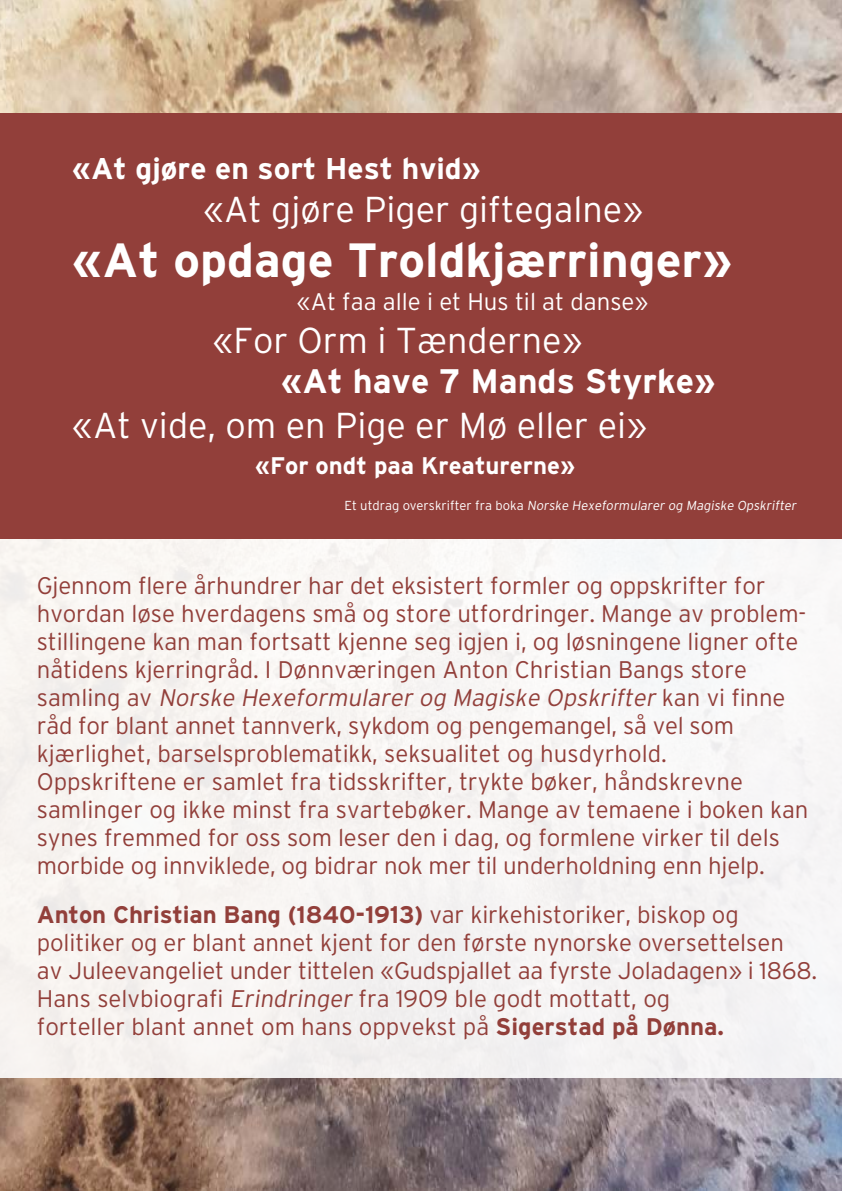
<style>
.page{position:relative;width:842px;height:1191px;background:#fff}
.page>*{position:absolute;margin:0;border:0;box-sizing:border-box;transform-origin:0 0}
.t1{font:700 48px "Interstate";color:#fff}
.t2{font:300 36px "Interstate";color:#fff}
.t3{font:700 34px "Interstate";color:#fff}
.t4{font:700 30px "Interstate";color:#fff}
.t5{font:300 24px/28px "Interstate";letter-spacing:-.005em;color:#923f3a}
.t6{font:300 24px "Interstate";color:#fff}
.t7{font:700 24px "Interstate";color:#fff}
.t8{font:300 13px "Interstate";color:#fff}
.s1{font-style:italic}
.s2{font-weight:700}
</style>
<div class="page">
<img style="left:0;top:0;width:842px;height:1191px">
<div style="left:0;top:539px;width:842px;height:538px;background:#f7f5f3"></div>
<div style="left:0;top:113px;width:842px;height:426px;background:#923f3a"></div>
<p class="t4" style="left:72px;top:151px;width:410px">«At gjøre en sort Hest hvid»</p>
<h2 class="t2" style="left:203px;top:189px;width:441px">«At gjøre Piger giftegalne»</h2>
<h1 class="t1" style="left:72px;top:233px;width:661px">«At opdage Troldkjærringer»</h1>
<p class="t6" style="left:297px;top:288px;width:353px">«At faa alle i et Hus til at danse»</p>
<h2 class="t2" style="left:213px;top:320px;width:371px">«For Orm i Tænderne»</h2>
<h3 class="t3" style="left:281px;top:362px;width:436px">«At have 7 Mands Styrke»</h3>
<h2 class="t2" style="left:72px;top:405px;width:576px">«At vide, om en Pige er Mø eller ei»</h2>
<p class="t7" style="left:255px;top:452px;width:322px">«For ondt paa Kreaturerne»</p>
<p class="t8" style="left:344px;top:498px;width:456px">Et u t d ra g ove rs k r i ft e r f ra b o ka Norske Hexeformularer og Magiske Opskrifter</p>
<p class="t5" style="left:37px;top:571px;width:773px">Gjennom flere århundrer har det eksistert formler og oppskrifter for hvordan løse hverdagens små og store utfordringer. Mange av problem&shy;stillingene kan man fortsatt kjenne seg igjen i, og løsningene ligner ofte nåtidens kjerringråd. I Dønnværingen Anton Christian Bangs store<br>s a m l i n g a v <span class="s1">Norske Hexeformularer og Magiske Opskrifter</span> k a n v i fi n n e råd for blant annet tannverk, sykdom og pengemangel, så vel som kjærlighet, barselsproblematikk, seksualitet og husdyrhold.<br>Oppskriftene er samlet fra tidsskrifter, trykte bøker, håndskrevne samlinger og ikke minst fra svartebøker. Mange av temaene i boken kan synes fremmed for oss som leser den i dag, og formlene virker til dels morbide og innviklede, og bidrar nok mer til underholdning enn hjelp.</p>
<p class="t5" style="left:37px;top:900px;width:782px"><span class="s2">Anton Christian Bang (1840-1913)</span> var kirkehistoriker, biskop og politiker og er blant annet kjent for den første nynorske oversettelsen<br>av Juleevangeliet under tittelen «Gudspjallet aa fyrste Joladagen» i 1868.<br>Hans selvbiografi Erindringer fra 1909 ble godt mottatt, og<br>forteller blant annet om hans oppvekst på <span class="s2">Sigerstad på Dønna.</span></p>
</div>
